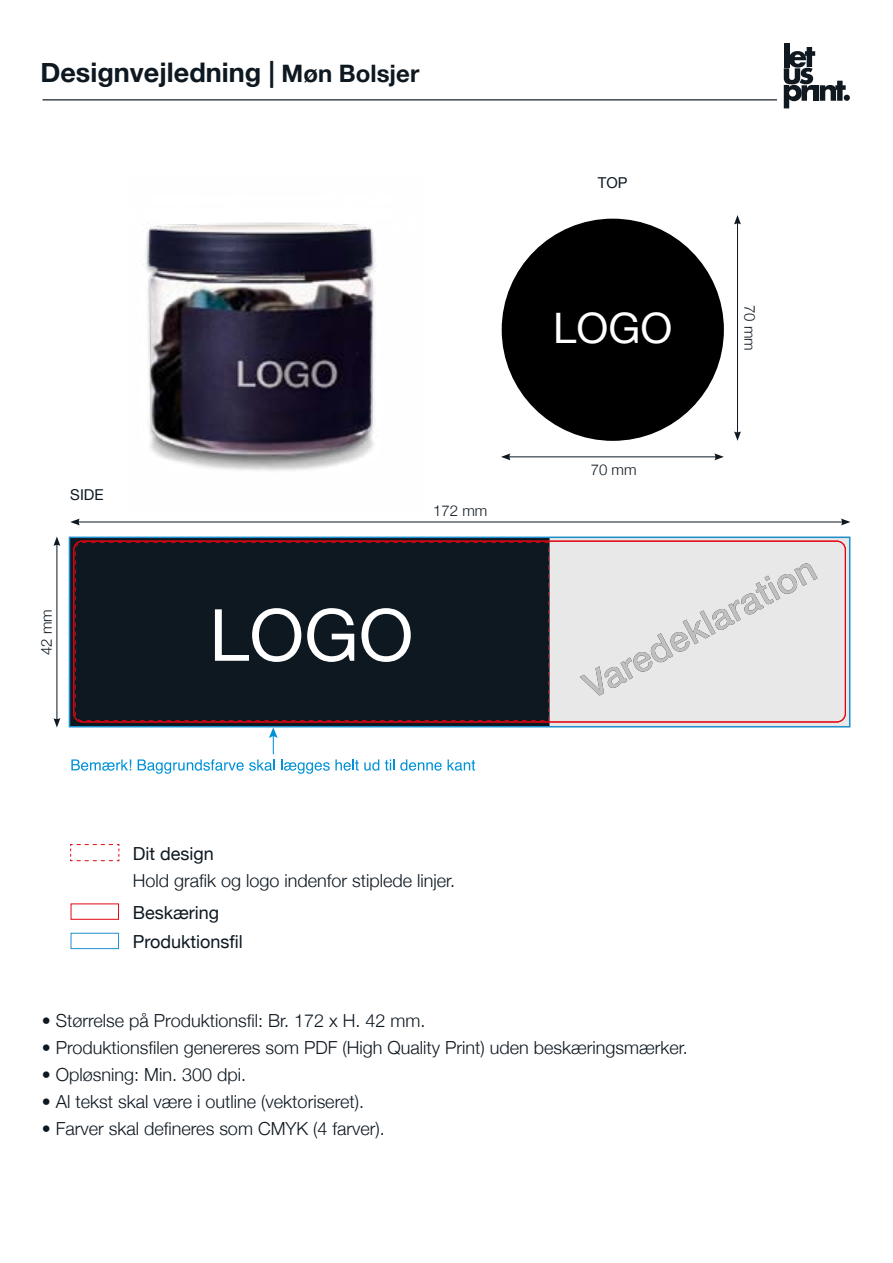
<style>
.page{position:relative;width:893px;height:1263px;background:#fff}
.page>*{position:absolute;margin:0;border:0;box-sizing:border-box;transform-origin:0 0}
.t1{font:72px "Helvetica Neue";color:#fff}
.t2{font:42px "Helvetica Neue";color:#fff}
.t3{font:700 27px "Helvetica Neue";color:#0e1821}
.t4{font:300 18px "Helvetica Neue";color:#0e1821}
.t5{font:18px/28.5px "Helvetica Neue";color:#0e1821}
.t6{font:300 15px "Helvetica Neue";color:#0e1821}
.t7{font:15px "Helvetica Neue";color:#0e1821}
.s1{font-size:24px}
</style>
<div class="page">
<hr style="left:43px;top:99px;width:807px;height:1px;background:#0e1821">
<div style="left:777px;top:43px;width:116px;height:75px;background:#fff"></div>
<div style="left:784px;top:43px;width:5px;height:24px;background:#101820"></div>
<svg style="left:784px;top:47px;width:66px;height:61px"></svg>
<svg style="left:70px;top:844px;width:50px;height:17px"></svg>
<hr style="left:77px;top:522px;width:766px;height:1px;background:#0e1821">
<svg style="left:70px;top:518px;width:10px;height:7px"></svg>
<svg style="left:841px;top:518px;width:9px;height:7px"></svg>
<hr style="left:57px;top:544px;width:1px;height:176px;background:#0e1821">
<svg style="left:53px;top:536px;width:7px;height:10px"></svg>
<svg style="left:53px;top:718px;width:7px;height:9px"></svg>
<div style="left:71px;top:903px;width:48px;height:17px;border:1px solid #e30613"></div>
<div style="left:71px;top:933px;width:48px;height:16px;border:1px solid #1e8fcf"></div>
<svg style="left:71px;top:759px;width:60px;height:12px"></svg>
<svg style="left:385px;top:759px;width:57px;height:12px"></svg>
<svg style="left:448px;top:759px;width:27px;height:12px"></svg>
<svg style="left:138px;top:727px;width:241px;height:47px"></svg>
<svg style="left:73px;top:541px;width:773px;height:181px;background:#e4dfdf"></svg>
<div style="left:75px;top:542px;width:474px;height:179px;background:#0e1821"></div>
<div style="left:69px;top:537px;width:781px;height:190px;border:2px solid #1c8fcf"></div>
<hr style="left:508px;top:456px;width:209px;height:1px;background:#0e1821">
<svg style="left:501px;top:453px;width:9px;height:7px"></svg>
<svg style="left:714px;top:453px;width:10px;height:7px"></svg>
<hr style="left:737px;top:222px;width:1px;height:212px;background:#0e1821">
<svg style="left:734px;top:215px;width:7px;height:9px"></svg>
<svg style="left:734px;top:431px;width:7px;height:10px"></svg>
<img style="left:145px;top:222px;width:230px;height:249px">
<div style="left:502px;top:219px;width:221px;height:221px;background:#000;border-radius:50%"></div>
<h3 class="t3" style="left:40px;top:51px;width:380px">Designvejledning | <span class="s1">Møn Bolsjer</span></h3>
<p class="t7" style="left:70px;top:484px;width:35px">SIDE</p>
<p class="t6" style="left:433px;top:498px;width:56px">172 mm</p>
<p class="t6" style="left:34px;top:655px;width:47px;rotate:-90deg">42 mm</p>
<h1 class="t1" style="left:209px;top:583px;width:206px">LOGO</h1>
<p class="t7" style="left:598px;top:172px;width:31px">TOP</p>
<h2 class="t2" style="left:553px;top:298px;width:121px">LOGO</h2>
<p class="t6" style="left:591px;top:458px;width:47px">70 mm</p>
<p class="t6" style="left:762px;top:305px;width:47px;rotate:90deg">70 mm</p>
<p class="t5" style="left:133px;top:841px;width:83px">Dit design</p>
<p class="t4" style="left:133px;top:866px;width:324px">Hold grafik og logo indenfor stiplede linjer.</p>
<p class="t5" style="left:133px;top:900px;width:112px">Beskæring<br>Produktionsfil</p>
<p class="t4" style="left:42px;top:1006px;width:385px">• Størrelse på Produktionsfil: Br. 172 x H. 42 mm.</p>
<p class="t4" style="left:42px;top:1033px;width:647px">• Produktionsfilen genereres som PDF (High Quality Print) uden beskæringsmærker.</p>
<p class="t4" style="left:42px;top:1060px;width:206px">• Opløsning: Min. 300 dpi.</p>
<p class="t4" style="left:42px;top:1087px;width:324px">• Al tekst skal være i outline (vektoriseret).</p>
<p class="t4" style="left:42px;top:1114px;width:344px">• Farver skal defineres som CMYK (4 farver).</p>
</div>
